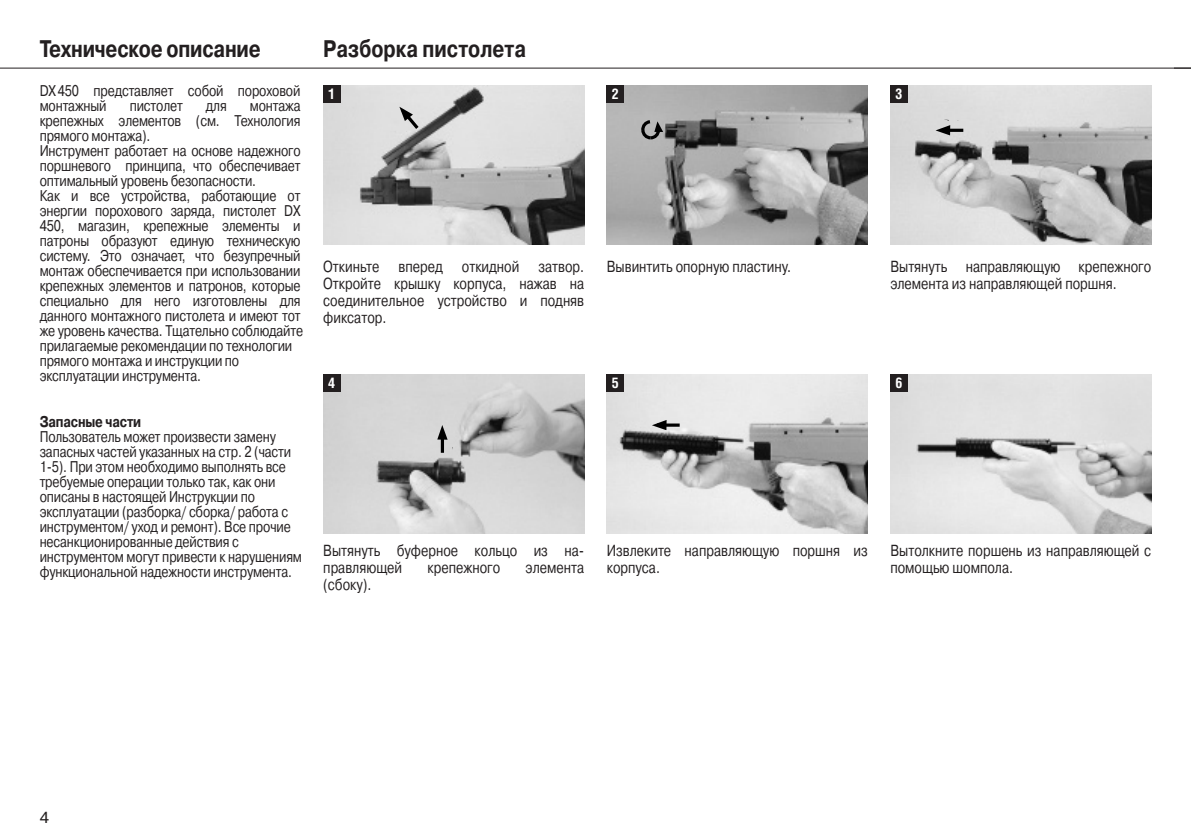
<style>
.page{position:relative;width:1191px;height:840px;background:#fff}
.page>*{position:absolute;margin:0;border:0;box-sizing:border-box;transform-origin:0 0}
.t1{font:700 24px "Pragmatica G";letter-spacing:-.015em;color:#231f20;scale:.8 1}
.t2{font:16px/17px "Pragmatica G";color:#231f20;scale:.8 1}
.t3{font:16px "Pragmatica G";color:#231f20}
.t4{font:15.6px/15px "Pragmatica G";letter-spacing:-.01em;color:#231f20;scale:.8 1}
.t5{font:700 condensed 14px "Helvetica";color:#fff}
.s1{font-weight:700}
</style>
<div class="page">
<hr style="left:0;top:68px;width:1191px;height:1px;background:#231f20">
<svg style="left:1174px;top:68px;width:17px;height:1px"></svg>
<img style="left:323px;top:85px;width:261px;height:159px">
<div style="left:323px;top:85px;width:17px;height:17px;background:#231f20"></div>
<img style="left:607px;top:85px;width:260px;height:159px">
<div style="left:607px;top:85px;width:17px;height:17px;background:#231f20"></div>
<img style="left:607px;top:374px;width:260px;height:159px">
<div style="left:607px;top:374px;width:17px;height:17px;background:#231f20"></div>
<img style="left:890px;top:374px;width:261px;height:159px">
<div style="left:890px;top:374px;width:17px;height:17px;background:#231f20"></div>
<img style="left:890px;top:85px;width:261px;height:159px">
<div style="left:890px;top:85px;width:17px;height:17px;background:#231f20"></div>
<img style="left:323px;top:374px;width:261px;height:159px">
<div style="left:323px;top:374px;width:17px;height:17px;background:#231f20"></div>
<svg style="left:391px;top:100px;width:36px;height:34px"></svg>
<svg style="left:639px;top:117px;width:27px;height:24px"></svg>
<svg style="left:929px;top:118px;width:43px;height:22px"></svg>
<svg style="left:432px;top:419px;width:21px;height:37px"></svg>
<svg style="left:646px;top:417px;width:47px;height:13px"></svg>
<p class="t1" style="left:40px;top:40px;width:278px">Техническое описание</p>
<p class="t4" style="left:40px;top:84px;width:327px">DX 450 представляет собой пороховой монтажный</p>
<p class="t4" style="left:40px;top:99px;width:331px;text-indent:210px">монтажа крепежных элементов (см. Технология прямого монтажа).<br>Инструмент работает на основе надежного поршневого принципа, что обеспечивает оптимальный уровень безопасности.<br>Как и все устройства, работающие от энергии порохового заряда, пистолет DХ 450, магазин, крепежные элементы и патроны образуют единую техническую систему. Это означает, что безупречный монтаж обеспечивается при использовании крепежных элементов и патронов, которые специально для него изготовлены для данного монтажного пистолета и имеют тот же уровень качества. Тщательно соблюдайте прилагаемые рекомендации по технологии прямого монтажа и инструкции по эксплуатации инструмента.</p>
<p class="t4" style="left:40px;top:415px;width:329px"><span class="s1">Запасные части<br></span>Пользователь может произвести замену запасных частей указанных на стр. 2 (части 1-5). При этом необходимо выполнять все требуемые операции только так, как они описаны в настоящей Инструкции по эксплуатации (разборка/ сборка/ работа с инструментом/ уход и ремонт). Все прочие несанкционированные действия с инструментом могут привести к нарушениям функциональной надежности инструмента.</p>
<p class="t4" style="left:130px;top:99px;width:68px">пистолет</p>
<p class="t4" style="left:206px;top:99px;width:28px">для</p>
<p class="t1" style="left:323px;top:40px;width:255px">Разборка пистолета</p>
<p class="t5" style="left:328px;top:88px;width:8px">1</p>
<p class="t5" style="left:612px;top:88px;width:8px">2</p>
<p class="t5" style="left:895px;top:88px;width:8px">3</p>
<p class="t2" style="left:323px;top:259px;width:327px;text-align:justify">Откиньте вперед откидной затвор.<br>Откройте крышку корпуса, нажав на соединительное устройство и подняв фиксатор.</p>
<p class="t5" style="left:328px;top:377px;width:8px">4</p>
<p class="t2" style="left:607px;top:259px;width:232px">Вывинтить опорную пластину.</p>
<p class="t2" style="left:890px;top:259px;width:328px">Вытянуть направляющую крепежного элемента из направляющей поршня.</p>
<p class="t5" style="left:612px;top:377px;width:8px">5</p>
<p class="t5" style="left:895px;top:377px;width:8px">6</p>
<p class="t2" style="left:323px;top:543px;width:328px">Вытянуть буферное кольцо из на - правляющей</p>
<p class="t2" style="left:427px;top:560px;width:92px">крепежного</p>
<p class="t2" style="left:525px;top:560px;width:75px">элемента</p>
<p class="t2" style="left:323px;top:577px;width:62px">(сбоку).</p>
<p class="t2" style="left:607px;top:543px;width:327px">Извлеките направляющую поршня из корпуса.</p>
<p class="t2" style="left:890px;top:543px;width:328px">Вытолкните поршень из направляющей с помощью шомпола.</p>
<p class="t3" style="left:40px;top:811px;width:11px">4</p>
</div>
